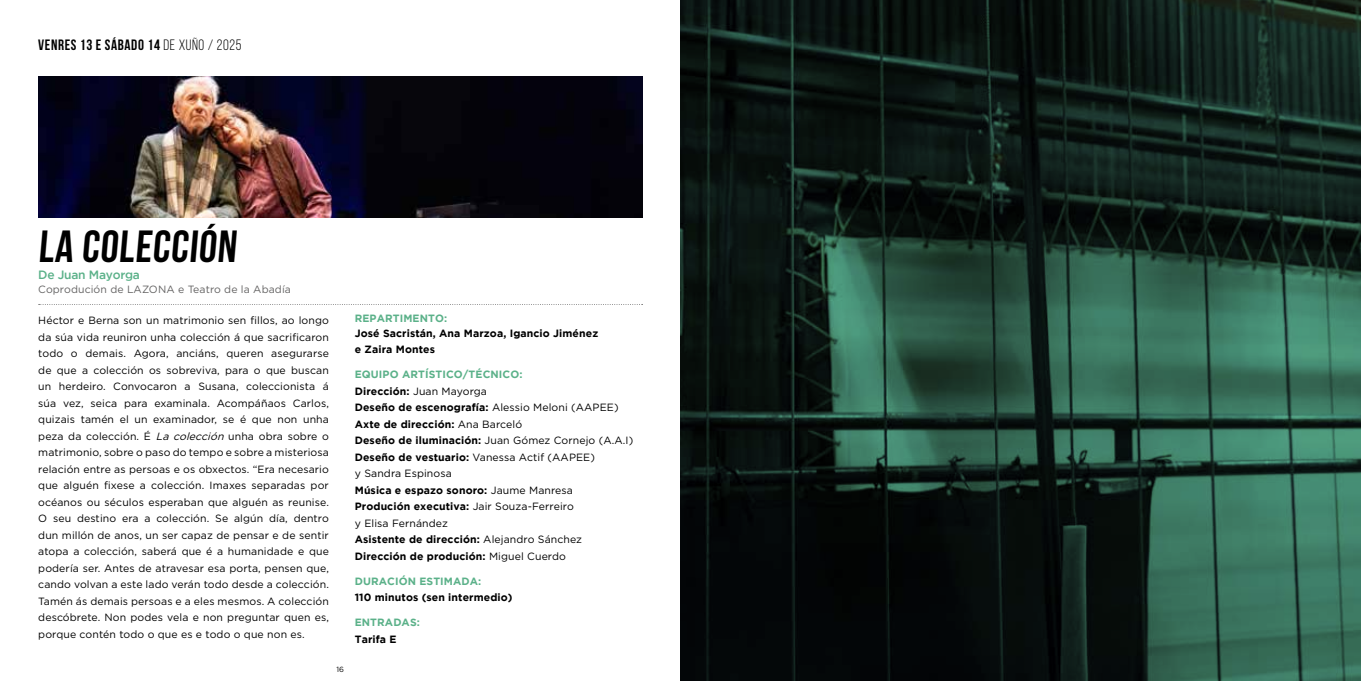
<style>
.page{position:relative;width:1361px;height:681px;background:#fff}
.page>*{position:absolute;margin:0;border:0;box-sizing:border-box;transform-origin:0 0}
.t1{font:700 45px "Bebas Neue";color:#000}
.t2{font:700 15px "Bebas Neue";letter-spacing:.04em;color:#000}
.t3{font:500 12px "Gotham";letter-spacing:-.02em;color:#5bb189}
.t4{font:10.5px/16.5px "Gotham";letter-spacing:.01em;color:#000;text-align:justify}
.t5{font:700 10.5px/16.5px "Gotham";letter-spacing:.01em;color:#000}
.t6{font:700 10.5px "Gotham";letter-spacing:.01em;color:#5bb189}
.t7{font:10.5px "Gotham";letter-spacing:.01em;color:#646363}
.t8{font:7.5px "Gotham";color:#000}
.s1{font-weight:400}
.s2{font-style:italic}
.s3{font-weight:700;color:#5bb189}
.s4{font-weight:700}
</style>
<div class="page">
<svg style="left:39px;top:304px;width:604px;height:1px"></svg>
<img style="left:38px;top:77px;width:604px;height:140px">
<svg style="left:680px;top:0;width:681px;height:680px;background:#193129"></svg>
<h2 class="t2" style="left:38px;top:36px;width:205px">VENRES 13 E SÁBADO 14 <span class="s1">de XUÑO / 2025</span></h2>
<h1 class="t1" style="left:38px;top:222px;width:203px">LA COLECCIÓN</h1>
<p class="t3" style="left:38px;top:267px;width:103px">De Juan Mayorga</p>
<p class="t7" style="left:38px;top:283px;width:254px">Coprodución de LAZONA e Teatro de la Abadía</p>
<p class="t4" style="left:38px;top:312px;width:292px">Héctor e Berna son un matrimonio sen fillos, ao longo da súa vida reuniron unha colección á que sacrificaron todo o demais. Agora, anciáns, queren asegurarse de que a colección os sobreviva, para o que buscan un herdeiro. Convocaron a Susana, coleccionista á súa vez, seica para examinala. Acompáñaos Carlos, quizais tamén el un examinador, se é que non unha peza da colección. É <span class="s2">La colección</span> unha obra sobre o matrimonio, sobre o paso do tempo e sobre a misteriosa relación entre as persoas e os obxectos. “Era necesario que alguén fixese a colección. Imaxes separadas por océanos ou séculos esperaban que alguén as reunise.<br>O seu destino era a colección. Se algún día, dentro dun millón de anos, un ser capaz de pensar e de sentir atopa a colección, saberá que é a humanidade e que podería ser. Antes de atravesar esa porta, pensen que, cando volvan a este lado verán todo desde a colección.<br>Tamén ás demais persoas e a eles mesmos. A colección descóbrete. Non podes vela e non preguntar quen es, porque contén todo o que es e todo o que non es.</p>
<p class="t6" style="left:355px;top:311px;width:94px">REPARTIMENTO:</p>
<p class="t5" style="left:355px;top:324px;width:245px">José Sacristán, Ana Marzoa, Igancio Jiménez e Zaira Montes</p>
<p class="t4" style="left:355px;top:366px;width:280px;text-align:left"><span class="s3">EQUIPO ARTÍSTICO/TÉCNICO:<br></span><span class="s4">Dirección:</span> Juan Mayorga<br><span class="s4">Deseño de escenografía:</span> Alessio Meloni (AAPEE)<br><span class="s4">Axte de dirección:</span> Ana Barceló<br><span class="s4">Deseño de iluminación:</span> Juan Gómez Cornejo (A.A.I)<br><span class="s4">Deseño de vestuario:</span> Vanessa Actif (AAPEE)<br>y Sandra Espinosa<br><span class="s4">Música e espazo sonoro:</span> Jaume Manresa<br><span class="s4">Produción executiva:</span> Jair Souza-Ferreiro<br>y Elisa Fernández<br><span class="s4">Asistente de dirección:</span> Alejandro Sánchez <span class="s4">Dirección de produción:</span> Miguel Cuerdo</p>
<p class="t6" style="left:355px;top:574px;width:128px">DURACIÓN ESTIMADA:</p>
<p class="t5" style="left:355px;top:588px;width:159px">110 minutos (sen intermedio)</p>
<p class="t6" style="left:355px;top:616px;width:67px">ENTRADAS:</p>
<p class="t5" style="left:355px;top:630px;width:43px">Tarifa E</p>
<p class="t8" style="left:336px;top:663px;width:9px">16</p>
</div>
